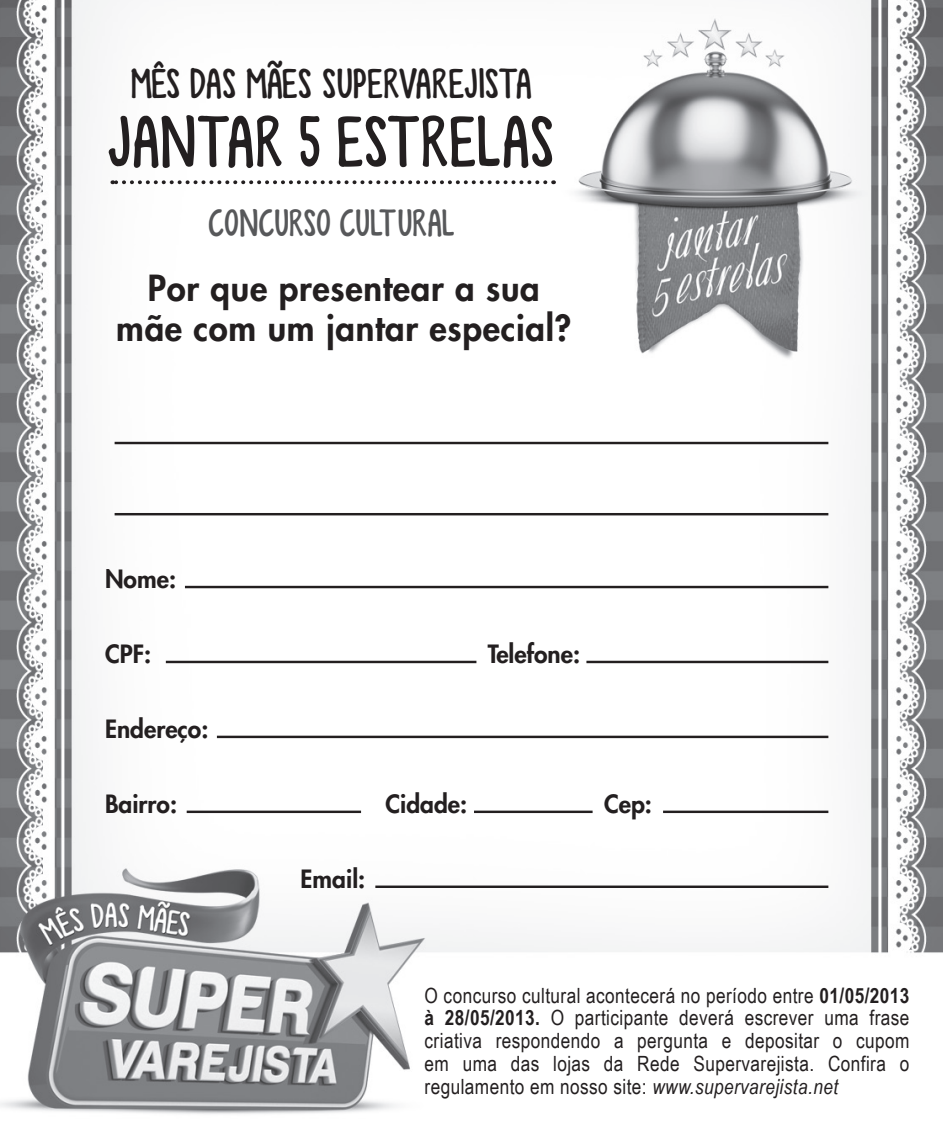
<style>
.page{position:relative;width:943px;height:1141px;background:#fff}
.page>*{position:absolute;margin:0;border:0;box-sizing:border-box;transform-origin:0 0}
.t1{font:72.1px "KG Empireof Dirt";letter-spacing:.025em;color:#231f20}
.t2{font:42px "KG Empireof Dirt";letter-spacing:.015em;color:#231f20}
.t3{font:38.15px "KG Empireof Dirt";letter-spacing:.02em;color:#57585a}
.t4{font:800 35px/40.2px "Futura Std";letter-spacing:.02em;color:#231f20;text-align:center}
.t5{font:800 24.5px "Futura Std";color:#231f20}
.t6{font:21px/22.8px "Arial Narrow";letter-spacing:.02em;color:#231f20;text-align:justify}
.s1{font-weight:700}
.s2{font-style:italic}
</style>
<div class="page">
<img style="left:0;top:0;width:943px;height:1114px">
<svg style="left:112px;top:180px;width:433px;height:4px"></svg>
<hr style="left:115px;top:513px;width:713px;height:2px;background:#231f20">
<hr style="left:115px;top:442px;width:713px;height:2px;background:#231f20">
<hr style="left:185px;top:586px;width:643px;height:2px;background:#231f20">
<hr style="left:217px;top:736px;width:611px;height:2px;background:#231f20">
<hr style="left:375px;top:886px;width:453px;height:2px;background:#231f20">
<hr style="left:474px;top:811px;width:118px;height:2px;background:#231f20">
<hr style="left:187px;top:811px;width:174px;height:2px;background:#231f20">
<hr style="left:663px;top:811px;width:165px;height:2px;background:#231f20">
<hr style="left:166px;top:661px;width:310px;height:2px;background:#231f20">
<hr style="left:586px;top:661px;width:242px;height:2px;background:#231f20">
<p class="t2" style="left:131px;top:59px;width:402px">MÊS DAS MÃES SUPERVAREJISTA</p>
<p class="t1" style="left:109px;top:101px;width:447px">JANTAR 5 ESTRELAS</p>
<p class="t3" style="left:208px;top:201px;width:247px">CONCURSO CULTURAL</p>
<p class="t4" style="left:116px;top:268px;width:457px">Por que presentear a sua mãe com um jantar especial?</p>
<p class="t5" style="left:105px;top:564px;width:73px">Nome:</p>
<p class="t5" style="left:105px;top:639px;width:48px">CPF:</p>
<p class="t5" style="left:488px;top:639px;width:94px">Telefone:</p>
<p class="t5" style="left:105px;top:714px;width:105px">Endereço:</p>
<p class="t5" style="left:105px;top:788px;width:74px">Bairro:</p>
<p class="t5" style="left:385px;top:788px;width:83px">Cidade:</p>
<p class="t5" style="left:604px;top:788px;width:49px">Cep:</p>
<p class="t5" style="left:301px;top:863px;width:66px">Email:</p>
<p class="t6" style="left:424px;top:983px;width:486px">O concurso cultural acontecerá no período entre <span class="s1">01/05/2013 à 28/05/2013.</span> O participante deverá escrever uma frase criativa respondendo a pergunta e depositar o cupom em uma das lojas da Rede Supervarejista. Confira o regulamento em nosso site: <span class="s2">www.supervarejista.net</span></p>
</div>
